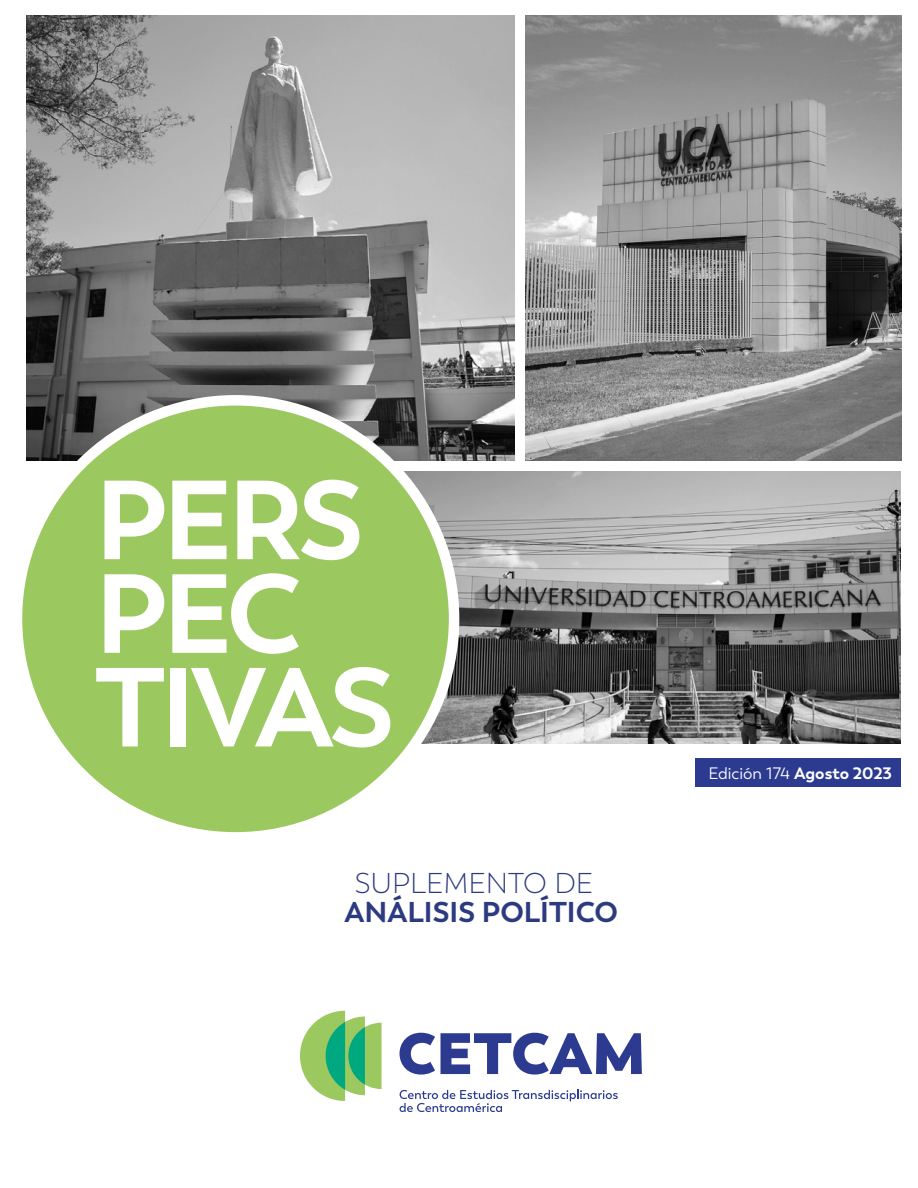
<style>
.page{position:relative;width:918px;height:1188px;background:#fff}
.page>*{position:absolute;margin:0;border:0;box-sizing:border-box;transform-origin:0 0}
.t1{font:700 111.75px/93.6px "Trenda";letter-spacing:-.04em;color:#fff}
.t2{font:700 28.5px "Trenda";color:#2c3b80}
.t3{font:300 28.5px "Trenda";color:#2c3b80}
.t4{font:16.5px "Trenda";color:#fff}
.s1{font-weight:700}
</style>
<div class="page">
<div style="left:695px;top:758px;width:206px;height:29px;background:#2c3b90"></div>
<img style="left:390px;top:471px;width:511px;height:272px">
<img style="left:525px;top:16px;width:376px;height:445px">
<img style="left:27px;top:16px;width:488px;height:445px">
<div style="left:12px;top:395px;width:447px;height:448px;border:21px solid #fff;border-radius:50%"></div>
<div style="left:22px;top:406px;width:427px;height:426px;background:#9cc860;border-radius:50%"></div>
<svg style="left:300px;top:1011px;width:82px;height:90px"></svg>
<svg style="left:400px;top:1033px;width:35px;height:42px"></svg>
<svg style="left:441px;top:1033px;width:201px;height:42px"></svg>
<svg style="left:400px;top:1090px;width:218px;height:22px"></svg>
<h1 class="t1" style="left:95px;top:475px;width:302px">PERS<br>PEC<br>TIVAS</h1>
<h2 class="t3" style="left:355px;top:867px;width:240px">SUPLEMENTO DE</h2>
<h2 class="t2" style="left:345px;top:894px;width:275px">ANÁLISIS POLÍTICO</h2>
<p class="t4" style="left:708px;top:764px;width:185px">Edición 174 <span class="s1">Agosto 2023</span></p>
</div>
